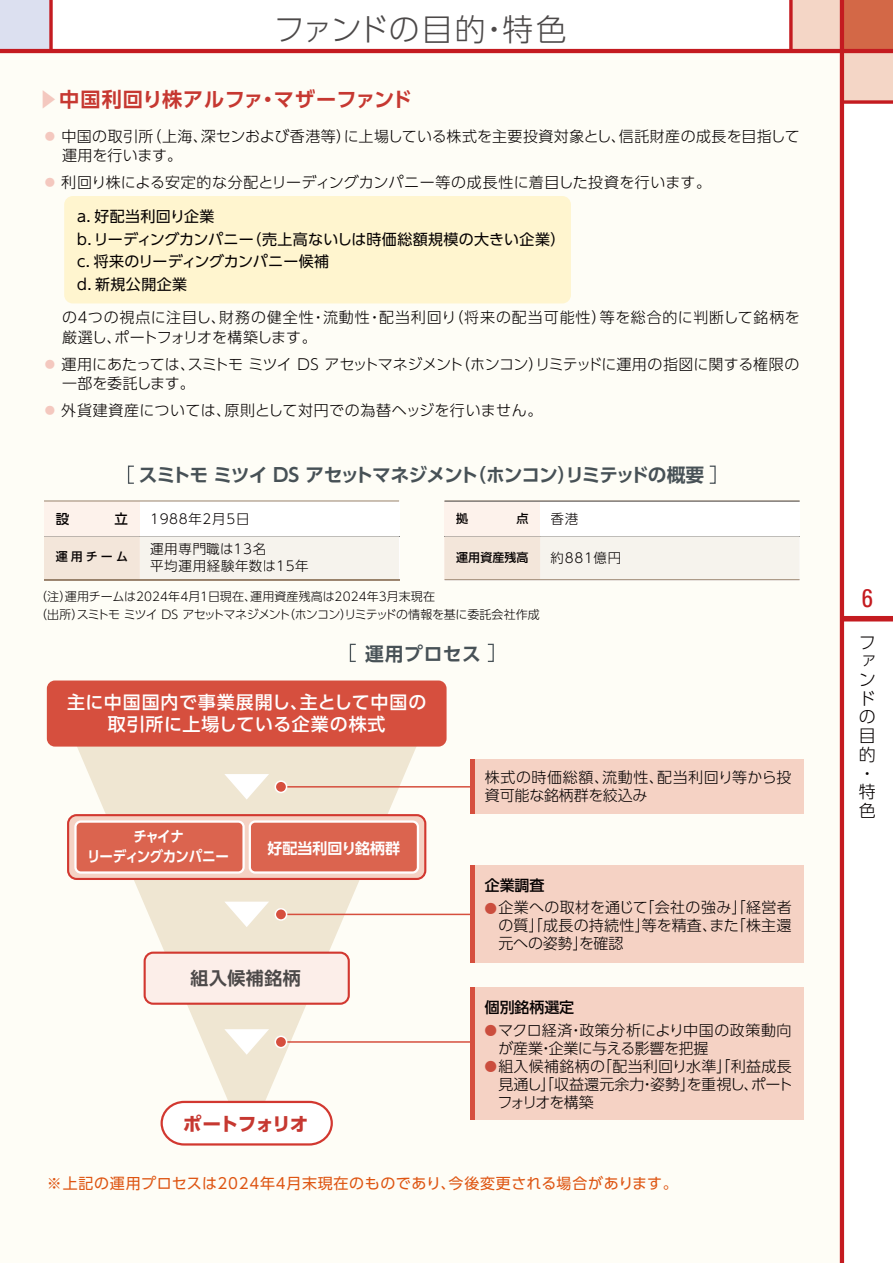
<style>
.page{position:relative;width:893px;height:1263px;background:#fff}
.page>*{position:absolute;margin:0;border:0;box-sizing:border-box;transform-origin:0 0}
.t1{font:30.9px "UD Shin Go Pro Light 90 pv RKSJ H";letter-spacing:.005em;color:#4c4949}
.t2{font:condensed 25.5px "Univers";color:#c41b20}
.t3{font:20.25px "UD Shin Go Pro De Bold 90 pv RKSJ H";letter-spacing:.02em;color:#c63831}
.t4{font:18.75px "UD Shin Go Pro De Bold 90 pv RKSJ H";letter-spacing:-.055em;color:#475156}
.t5{font:18.75px "UD Shin Go Pro Bold 90 pv RKSJ H";letter-spacing:-.055em;color:#c63831}
.t6{font:18px/22.5px "UD Shin Go Pro Medium 90 pv RKSJ H";letter-spacing:.04em;color:#fff;text-align:center}
.t7{font:18px "UD Shin Go Pro De Bold 90 pv RKSJ H";letter-spacing:.025em;color:#4c4949}
.t8{font:16.95px/18.8px "UD Shin Go Pro Light 90 pv RKSJ H";color:#050101}
.t9{font:15px/18px "UD Shin Go Pro Light 90 pv RKSJ H";letter-spacing:.015em;color:#050101;text-align:justify}
.t10{font:15px/22.5px "UD Shin Go Pro Regular 90 pv RKSJ H";letter-spacing:.02em;color:#050101}
.t11{font:15px/19.5px "UD Shin Go Pro Light 90 pv RKSJ H";letter-spacing:.05em;color:#050101}
.t12{font:15px/19.5px "UD Shin Go Pro Light 90 pv RKSJ H";letter-spacing:-.025em;color:#050101}
.t13{font:15px "UD Shin Go Pro Regular 90 pv RKSJ H";letter-spacing:.045em;color:#de5512}
.t14{font:15px/18px "UD Shin Go Pro Light 90 pv RKSJ H";letter-spacing:-.01em;color:#050101}
.t15{font:15px/18px "UD Shin Go Pro Light 90 pv RKSJ H";letter-spacing:-.005em;color:#050101}
.t16{font:15px/19.5px "UD Shin Go Pro De Bold 90 pv RKSJ H";letter-spacing:-.03em;color:#fff;text-align:center;scale:.9 1}
.t17{font:15px "UD Shin Go Pro Medium 90 pv RKSJ H";letter-spacing:-.01em;color:#050101}
.t18{font:15px "UD Shin Go Pro De Bold 90 pv RKSJ H";color:#fff}
.t19{font:13.5px/16.5px "UD Shin Go Pro Light 90 pv RKSJ H";letter-spacing:.05em;color:#050101}
.t20{font:13.5px "UD Shin Go Pro Medium 90 pv RKSJ H";color:#050101}
.t21{font:12px/18px "UD Shin Go Pro Light 90 pv RKSJ H";letter-spacing:-.01em;color:#050101}
.t22{font:12px "UD Shin Go Pro Medium 90 pv RKSJ H";letter-spacing:.005em;color:#050101}
.s1{font-size:20.1px;color:#f4c8bf}
.s2{color:#f4c8bf}
.s3{font-family:"Koz Go Pr 6 N Regular 90 pv RKSJ H";font-size:12px;color:#cb4e3e}
</style>
<div class="page">
<div style="left:0;top:0;width:51px;height:51px;background:#dce0f0"></div>
<svg style="left:49px;top:0;width:4px;height:49px"></svg>
<div style="left:842px;top:0;width:51px;height:51px;background:#d36847"></div>
<div style="left:842px;top:51px;width:51px;height:51px;background:#f4d6c6"></div>
<div style="left:791px;top:0;width:51px;height:51px;background:#f4d6c6"></div>
<div style="left:0;top:51px;width:842px;height:1212px;background:#fefdf6"></div>
<div style="left:842px;top:616px;width:51px;height:5px;background:#c41b20"></div>
<hr style="left:840px;top:0;width:4px;height:1263px;background:#c41b20">
<hr style="left:0;top:49px;width:893px;height:4px;background:#c41b20">
<svg style="left:844px;top:100px;width:49px;height:4px"></svg>
<svg style="left:789px;top:0;width:4px;height:49px"></svg>
<div style="left:64px;top:196px;width:507px;height:107px;background:#fff5cf;border-radius:9px"></div>
<div style="left:444px;top:501px;width:356px;height:79px;background:#fff"></div>
<div style="left:444px;top:501px;width:96px;height:79px;background:#fdf2eb"></div>
<div style="left:44px;top:501px;width:355px;height:79px;background:#fff"></div>
<div style="left:44px;top:501px;width:96px;height:78px;background:#fdf2eb"></div>
<div style="left:128px;top:466px;width:7px;height:18px;border:1px solid #495257"></div>
<div style="left:709px;top:466px;width:7px;height:18px;border:1px solid #495257"></div>
<hr style="left:44px;top:500px;width:355px;height:1px;background:#9d8772">
<svg style="left:44px;top:537px;width:355px;height:42px;background:#f5efe7"></svg>
<hr style="left:44px;top:536px;width:355px;height:1px;background:#6e6c68">
<hr style="left:44px;top:579px;width:355px;height:1px;background:#98816a">
<div style="left:151px;top:543px;width:40px;height:12px;background:#f6f3ed"></div>
<div style="left:194px;top:543px;width:11px;height:12px;background:#f6f3ed"></div>
<div style="left:207px;top:543px;width:12px;height:12px;background:#f6f3ed"></div>
<div style="left:222px;top:544px;width:10px;height:11px;background:#f6f3ed"></div>
<div style="left:236px;top:543px;width:29px;height:12px;background:#f6f3ed"></div>
<div style="left:151px;top:559px;width:83px;height:13px;background:#f6f3ed"></div>
<div style="left:236px;top:559px;width:12px;height:13px;background:#f6f3ed"></div>
<div style="left:249px;top:559px;width:13px;height:13px;background:#f6f3ed"></div>
<div style="left:264px;top:560px;width:11px;height:11px;background:#f6f3ed"></div>
<div style="left:278px;top:559px;width:30px;height:13px;background:#f6f3ed"></div>
<div style="left:56px;top:551px;width:71px;height:11px;background:#f3e6da"></div>
<hr style="left:444px;top:500px;width:356px;height:1px;background:#9d8772">
<hr style="left:444px;top:501px;width:356px;height:1px;background:#737272">
<svg style="left:445px;top:537px;width:355px;height:42px;background:#f5efe8"></svg>
<hr style="left:444px;top:536px;width:356px;height:1px;background:#6e6c68">
<div style="left:456px;top:551px;width:48px;height:12px;background:#f3e6da"></div>
<div style="left:505px;top:551px;width:23px;height:12px;background:#f3e6da"></div>
<div style="left:551px;top:551px;width:69px;height:13px;background:#f6f3ed"></div>
<hr style="left:444px;top:579px;width:356px;height:1px;background:#9d8772">
<div style="left:350px;top:644px;width:6px;height:18px;border:1px solid #495257"></div>
<div style="left:487px;top:644px;width:7px;height:18px;border:1px solid #495257"></div>
<svg style="left:77px;top:747px;width:340px;height:353px"></svg>
<div style="left:47px;top:680px;width:400px;height:67px;background:#d64f3e;border-radius:8px"></div>
<svg style="left:224px;top:1029px;width:45px;height:26px"></svg>
<div style="left:145px;top:953px;width:204px;height:51px;background:#fceee9;border-radius:9px"></div>
<div style="left:144px;top:951px;width:206px;height:54px;border:2px solid #d23830;border-radius:9px"></div>
<svg style="left:160px;top:1100px;width:173px;height:46px"></svg>
<svg style="left:224px;top:774px;width:45px;height:25px"></svg>
<svg style="left:224px;top:902px;width:45px;height:25px"></svg>
<div style="left:275px;top:781px;width:12px;height:11px;background:#d64f3e;border-radius:50%"></div>
<hr style="left:286px;top:786px;width:187px;height:1px;background:#d64f3e">
<div style="left:275px;top:780px;width:12px;height:13px;border:2px solid #fff;border-radius:50%"></div>
<div style="left:470px;top:760px;width:334px;height:54px;background:#f5d2c4"></div>
<hr style="left:470px;top:760px;width:4px;height:54px;background:#d64f3e">
<div style="left:275px;top:1036px;width:12px;height:11px;background:#d64f3e;border-radius:50%"></div>
<hr style="left:286px;top:1041px;width:187px;height:2px;background:#d64f3e">
<div style="left:275px;top:1035px;width:12px;height:13px;border:2px solid #fff;border-radius:50%"></div>
<div style="left:275px;top:909px;width:12px;height:11px;background:#d64f3e;border-radius:50%"></div>
<hr style="left:286px;top:914px;width:187px;height:1px;background:#d64f3e">
<div style="left:275px;top:908px;width:12px;height:13px;border:2px solid #fff;border-radius:50%"></div>
<div style="left:470px;top:988px;width:334px;height:132px;background:#f5d2c4"></div>
<hr style="left:470px;top:988px;width:4px;height:132px;background:#d64f3e">
<div style="left:470px;top:865px;width:334px;height:98px;background:#f5d2c4"></div>
<hr style="left:470px;top:865px;width:4px;height:98px;background:#d64f3e">
<div style="left:68px;top:815px;width:357px;height:64px;background:#f5d2c4;border-radius:9px"></div>
<div style="left:67px;top:814px;width:359px;height:66px;border:2px solid #d23830;border-radius:9px"></div>
<div style="left:74px;top:820px;width:171px;height:54px;border:4px solid #fff;border-radius:4px"></div>
<div style="left:77px;top:823px;width:165px;height:48px;background:#db644f;border-radius:4px"></div>
<div style="left:249px;top:820px;width:170px;height:54px;border:4px solid #fff;border-radius:4px"></div>
<div style="left:251px;top:823px;width:166px;height:48px;background:#db644f;border-radius:4px"></div>
<h1 class="t1" style="left:274px;top:18px;width:295px">ファンドの目的・特色</h1>
<h3 class="t3" style="left:38px;top:92px;width:376px"><span class="s1">▶</span>中国利回り株アルファ・マザーファンド</h3>
<p class="t9" style="left:62px;top:128px;width:739px;line-height:19.5px;text-indent:-20px"><span class="s2">●</span> 中国の取引所（上海、深センおよび香港等）に上場している株式を主要投資対象とし、信託財産の成長を目指して運用を行います。</p>
<p class="t9" style="left:43px;top:176px;width:670px"><span class="s2">●</span> 利回り株による安定的な分配とリーディングカンパニー等の成長性に着目した投資を行います。</p>
<p class="t10" style="left:74px;top:207px;width:493px">ａ．好配当利回り企業<br>ｂ．リーディングカンパニー（売上高ないしは時価総額規模の大きい企業）ｃ．将来のリーディングカンパニー候補<br>ｄ．新規公開企業</p>
<p class="t11" style="left:62px;top:310px;width:739px">の４つの視点に注目し、財務の健全性・流動性・配当利回り（将来の配当可能性）等を総合的に判断して銘柄を厳選し、ポートフォリオを構築します。</p>
<p class="t12" style="left:62px;top:356px;width:739px;text-indent:-20px"><span class="s2">●</span> 運用にあたっては、スミトモ ミツイ ＤＳ アセットマネジメント（ホンコン）リミテッドに運用の指図に関する権限の一部を委託します。</p>
<p class="t9" style="left:43px;top:404px;width:502px"><span class="s2">●</span> 外貨建資産については、原則として対円での為替ヘッジを行いません。</p>
<p class="t4" style="left:139px;top:468px;width:567px">スミトモ ミツイ DS アセットマネジメント（ホンコン）リミテッドの概要</p>
<p class="t20" style="left:56px;top:514px;width:15px">設</p>
<p class="t20" style="left:114px;top:514px;width:15px">立</p>
<p class="t19" style="left:150px;top:512px;width:101px">1988年2月5日</p>
<p class="t22" style="left:456px;top:514px;width:13px">拠</p>
<p class="t22" style="left:516px;top:514px;width:13px">点</p>
<p class="t19" style="left:551px;top:512px;width:29px">香港</p>
<p class="t22" style="left:456px;top:553px;width:74px">運用資産残高</p>
<p class="t19" style="left:551px;top:551px;width:72px">約881億円</p>
<p class="t21" style="left:35px;top:589px;width:506px">（注）運用チームは2024年4月1日現在、運用資産残高は2024年3月末現在<br>（出所）スミトモ ミツイ DS アセットマネジメント（ホンコン）リミテッドの情報を基に委託会社作成</p>
<p class="t4" style="left:365px;top:646px;width:117px">運用プロセス</p>
<p class="t6" style="left:67px;top:693px;width:361px">主に中国国内で事業展開し、主として中国の取引所に上場している企業の株式</p>
<p class="t19" style="left:150px;top:543px;width:160px">運用専門職は13名<br>平均運用経験年数は15年</p>
<p class="t22" style="left:56px;top:552px;width:74px">運用チーム</p>
<p class="t16" style="left:87px;top:829px;width:159px">チャイナ<br>リーディングカンパニー</p>
<p class="t18" style="left:267px;top:843px;width:134px">好配当利回り銘柄群</p>
<p class="t7" style="left:191px;top:971px;width:112px">組入候補銘柄</p>
<p class="t5" style="left:183px;top:1117px;width:127px">ポートフォリオ</p>
<p class="t15" style="left:485px;top:770px;width:308px">株式の時価総額、流動性、配当利回り等から投資可能な銘柄群を絞込み</p>
<p class="t17" style="left:485px;top:879px;width:61px">企業調査</p>
<p class="t9" style="left:498px;top:901px;width:295px;text-indent:-13px"><span class="s3">●</span>企業への取材を通じて「会社の強み」「経営者の質」「成長の持続性」等を精査、また「株主還元への姿勢」を確認</p>
<p class="t17" style="left:485px;top:1002px;width:91px">個別銘柄選定</p>
<p class="t14" style="left:498px;top:1023px;width:295px;text-indent:-14px"><span class="s3">●</span>マクロ経済・政策分析により中国の政策動向が産業・企業に与える影響を把握</p>
<p class="t9" style="left:498px;top:1059px;width:297px;text-indent:-13px"><span class="s3">●</span>組入候補銘柄の「配当利回り水準」「利益成長見通し」「収益還元余力・姿勢」を重視し、ポートフォリオを構築</p>
<p class="t13" style="left:47px;top:1178px;width:632px">※上記の運用プロセスは2024年4月末現在のものであり、今後変更される場合があります。</p>
<h2 class="t2" style="left:862px;top:582px;width:13px">6</h2>
<p class="t8" style="left:859px;top:635px;width:18px">ファンドの目的・特色</p>
</div>
